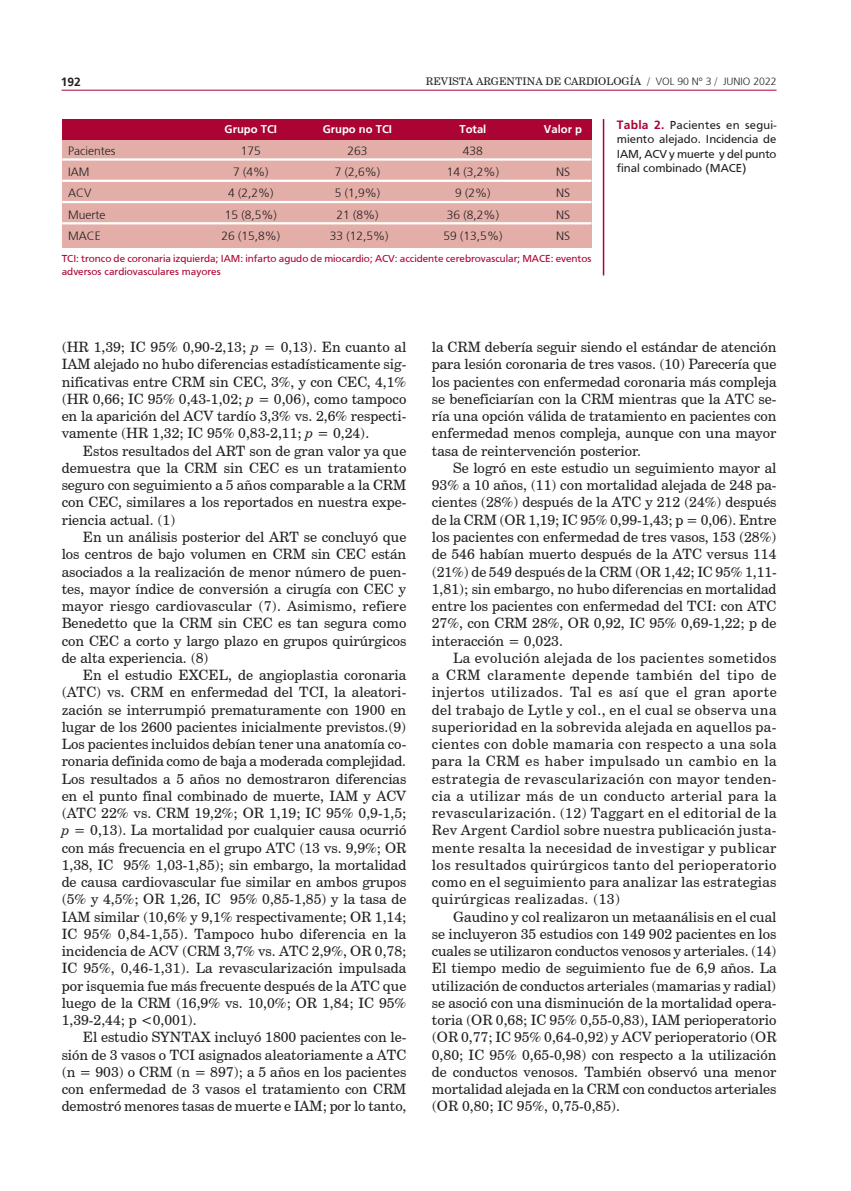
<style>
.page{position:relative;width:851px;height:1191px;background:#fff}
.page>*{position:absolute;margin:0;border:0;box-sizing:border-box;transform-origin:0 0}
.texto{font:14.25px/17.2px "Century Schoolbook BT";color:#231f20;text-align:justify}
.tabla{font:300 12px "Frutiger";color:#231f20}
.tabla_tit{font:12px/14.4px "Frutiger";color:#231f20;text-align:justify}
.t1{font:700 12px "Frutiger";color:#231f20}
.tabla_cab_blanco{font:700 11.25px "Frutiger";color:#fff}
.tabla_pie{font:10.5px/13.5px "Frutiger";color:#ab0333}
.t2{font:10.5px "Century Schoolbook BT";color:#231f20}
.s1{font-family:"Frutiger";font-weight:300}
.s2{font-weight:700;color:#ab0333}
.s3{font-style:italic}
</style>
<div class="page">
<hr style="left:62px;top:90px;width:714px;height:1px;background:#ab0333">
<div style="left:62px;top:139px;width:529px;height:109px;background:#e3aea8"></div>
<div style="left:62px;top:119px;width:529px;height:20px;background:#ab0333"></div>
<hr style="left:62px;top:158px;width:529px;height:3px;background:#fff">
<hr style="left:62px;top:180px;width:529px;height:2px;background:#fff">
<hr style="left:62px;top:201px;width:529px;height:2px;background:#fff">
<hr style="left:62px;top:222px;width:529px;height:2px;background:#fff">
<hr style="left:602px;top:119px;width:2px;height:156px;background:#ab0333">
<p class="t1" style="left:61px;top:75px;width:22px">192</p>
<p class="t2" style="left:426px;top:75px;width:352px">REVISTA ARGENTINA DE CARDIOLOGÍA / <span class="s1">VOL 90 Nº 3</span> / <span class="s1">JUNIO 2022</span></p>
<p class="tabla_cab_blanco" style="left:224px;top:123px;width:54px">Grupo TCI</p>
<p class="tabla_cab_blanco" style="left:322px;top:123px;width:71px">Grupo no TCI</p>
<p class="tabla_cab_blanco" style="left:459px;top:123px;width:28px">Total</p>
<p class="tabla_cab_blanco" style="left:544px;top:123px;width:40px">Valor p</p>
<p class="tabla" style="left:68px;top:144px;width:49px">Pacientes</p>
<p class="tabla" style="left:241px;top:144px;width:22px">175</p>
<p class="tabla" style="left:347px;top:144px;width:22px">263</p>
<p class="tabla" style="left:463px;top:144px;width:22px">438</p>
<p class="tabla" style="left:68px;top:165px;width:23px">IAM</p>
<p class="tabla" style="left:233px;top:165px;width:37px">7 (4%)</p>
<p class="tabla" style="left:334px;top:165px;width:47px">7 (2,6%)</p>
<p class="tabla" style="left:447px;top:165px;width:54px">14 (3,2%)</p>
<p class="tabla" style="left:556px;top:165px;width:16px">NS</p>
<p class="tabla" style="left:68px;top:186px;width:25px">ACV</p>
<p class="tabla" style="left:228px;top:186px;width:47px">4 (2,2%)</p>
<p class="tabla" style="left:334px;top:186px;width:47px">5 (1,9%)</p>
<p class="tabla" style="left:455px;top:186px;width:37px">9 (2%)</p>
<p class="tabla" style="left:556px;top:186px;width:16px">NS</p>
<p class="tabla" style="left:68px;top:208px;width:39px">Muerte</p>
<p class="tabla" style="left:225px;top:208px;width:54px">15 (8,5%)</p>
<p class="tabla" style="left:336px;top:208px;width:44px">21 (8%)</p>
<p class="tabla" style="left:447px;top:208px;width:54px">36 (8,2%)</p>
<p class="tabla" style="left:556px;top:208px;width:16px">NS</p>
<p class="tabla" style="left:68px;top:229px;width:34px">MACE</p>
<p class="tabla" style="left:221px;top:229px;width:60px">26 (15,8%)</p>
<p class="tabla" style="left:329px;top:229px;width:60px">33 (12,5%)</p>
<p class="tabla" style="left:443px;top:229px;width:60px">59 (13,5%)</p>
<p class="tabla" style="left:556px;top:229px;width:16px">NS</p>
<p class="tabla_pie" style="left:62px;top:251px;width:531px">TCI: tronco de coronaria izquierda; IAM: infarto agudo de miocardio; ACV: accidente cerebrovascular; MACE: eventos adversos cardiovasculares mayores</p>
<p class="tabla_tit" style="left:617px;top:118px;width:161px"><span class="s2">Tabla 2.</span> Pacientes en segui&shy;miento alejado. Incidencia de IAM, ACV y muerte y del punto final combinado (MACE)</p>
<p class="texto" style="left:62px;top:338px;width:346px">(HR 1,39; IC 95% 0,90-2,13; <span class="s3">p</span> = 0,13). En cuanto al IAM alejado no hubo diferencias estadísticamente sig&shy;nificativas entre CRM sin CEC, 3%, y con CEC, 4,1% (HR 0,66; IC 95% 0,43-1,02; <span class="s3">p</span> = 0,06), como tampoco en la aparición del ACV tardío 3,3% vs. 2,6% respecti&shy;vamente (HR 1,32; IC 95% 0,83-2,11; <span class="s3">p</span> = 0,24).</p>
<p class="texto" style="left:62px;top:442px;width:346px;text-indent:21px">Estos resultados del ART son de gran valor ya que demuestra que la CRM sin CEC es un tratamiento seguro con seguimiento a 5 años comparable a la CRM con CEC, similares a los reportados en nuestra expe&shy;riencia actual. (1)</p>
<p class="texto" style="left:62px;top:528px;width:346px;text-indent:21px">En un análisis posterior del ART se concluyó que los centros de bajo volumen en CRM sin CEC están asociados a la realización de menor número de puen&shy;tes, mayor índice de conversión a cirugía con CEC y mayor riesgo cardiovascular (7). Asimismo, refiere Benedetto que la CRM sin CEC es tan segura como con CEC a corto y largo plazo en grupos quirúrgicos de alta experiencia. (8)</p>
<p class="texto" style="left:62px;top:666px;width:346px;text-indent:21px">En el estudio EXCEL, de angioplastia coronaria (ATC) vs. CRM en enfermedad del TCI, la aleatori&shy;zación se interrumpió prematuramente con 1900 en lugar de los 2600 pacientes inicialmente previstos.(9)<br>Los pacientes incluidos debían tener una anatomía co&shy;ronaria definida como de baja a moderada complejidad.<br>Los resultados a 5 años no demostraron diferencias en el punto final combinado de muerte, IAM y ACV (ATC 22% vs. CRM 19,2%; OR 1,19; IC 95% 0,9-1,5; <span class="s3">p</span> = 0,13). La mortalidad por cualquier causa ocurrió con más frecuencia en el grupo ATC (13 vs. 9,9%; OR 1,38, IC 95% 1,03-1,85); sin embargo, la mortalidad de causa cardiovascular fue similar en ambos grupos (5% y 4,5%; OR 1,26, IC 95% 0,85-1,85) y la tasa de IAM similar (10,6% y 9,1% respectivamente; OR 1,14; IC 95% 0,84-1,55). Tampoco hubo diferencia en la incidencia de ACV (CRM 3,7% vs. ATC 2,9%, OR 0,78; IC 95%, 0,46-1,31). La revascularización impulsada por isquemia fue más frecuente después de la ATC que luego de la CRM (16,9% vs. 10,0%; OR 1,84; IC 95% 1,39-2,44; p &lt;0,001).</p>
<p class="texto" style="left:62px;top:1028px;width:346px;text-indent:21px">El estudio SYNTAX incluyó 1800 pacientes con le&shy;sión de 3 vasos o TCI asignados aleatoriamente a ATC (n = 903) o CRM (n = 897); a 5 años en los pacientes con enfermedad de 3 vasos el tratamiento con CRM demostró menores tasas de muerte e IAM; por lo tanto,</p>
<p class="texto" style="left:432px;top:338px;width:346px">la CRM debería seguir siendo el estándar de atención para lesión coronaria de tres vasos. (10) Parecería que los pacientes con enfermedad coronaria más compleja se beneficiarían con la CRM mientras que la ATC se&shy;ría una opción válida de tratamiento en pacientes con enfermedad menos compleja, aunque con una mayor tasa de reintervención posterior.</p>
<p class="texto" style="left:432px;top:459px;width:346px;text-indent:21px">Se logró en este estudio un seguimiento mayor al 93% a 10 años, (11) con mortalidad alejada de 248 pa&shy;cientes (28%) después de la ATC y 212 (24%) después de la CRM (OR 1,19; IC 95% 0,99-1,43; p = 0,06). Entre los pacientes con enfermedad de tres vasos, 153 (28%) de 546 habían muerto después de la ATC versus 114 (21%) de 549 después de la CRM (OR 1,42; IC 95% 1,11- 1,81); sin embargo, no hubo diferencias en mortalidad entre los pacientes con enfermedad del TCI: con ATC 27%, con CRM 28%, OR 0,92, IC 95% 0,69-1,22; p de interacción = 0,023.</p>
<p class="texto" style="left:432px;top:649px;width:346px;text-indent:21px">La evolución alejada de los pacientes sometidos a CRM claramente depende también del tipo de injertos utilizados. Tal es así que el gran aporte del trabajo de Lytle y col., en el cual se observa una superioridad en la sobrevida alejada en aquellos pa&shy;cientes con doble mamaria con respecto a una sola para la CRM es haber impulsado un cambio en la estrategia de revascularización con mayor tenden&shy;cia a utilizar más de un conducto arterial para la revascularización. (12) Taggart en el editorial de la Rev Argent Cardiol sobre nuestra publicación justa&shy;mente resalta la necesidad de investigar y publicar los resultados quirúrgicos tanto del perioperatorio como en el seguimiento para analizar las estrategias quirúrgicas realizadas. (13)</p>
<p class="texto" style="left:432px;top:907px;width:346px;text-indent:21px">Gaudino y col realizaron un metaanálisis en el cual se incluyeron 35 estudios con 149 902 pacientes en los cuales se utilizaron conductos venosos y arteriales. (14)<br>El tiempo medio de seguimiento fue de 6,9 años. La utilización de conductos arteriales (mamarias y radial) se asoció con una disminución de la mortalidad opera&shy;toria (OR 0,68; IC 95% 0,55-0,83), IAM perioperatorio (OR 0,77; IC 95% 0,64-0,92) y ACV perioperatorio (OR 0,80; IC 95% 0,65-0,98) con respecto a la utilización de conductos venosos. También observó una menor mortalidad alejada en la CRM con conductos arteriales (OR 0,80; IC 95%, 0,75-0,85).</p>
</div>
